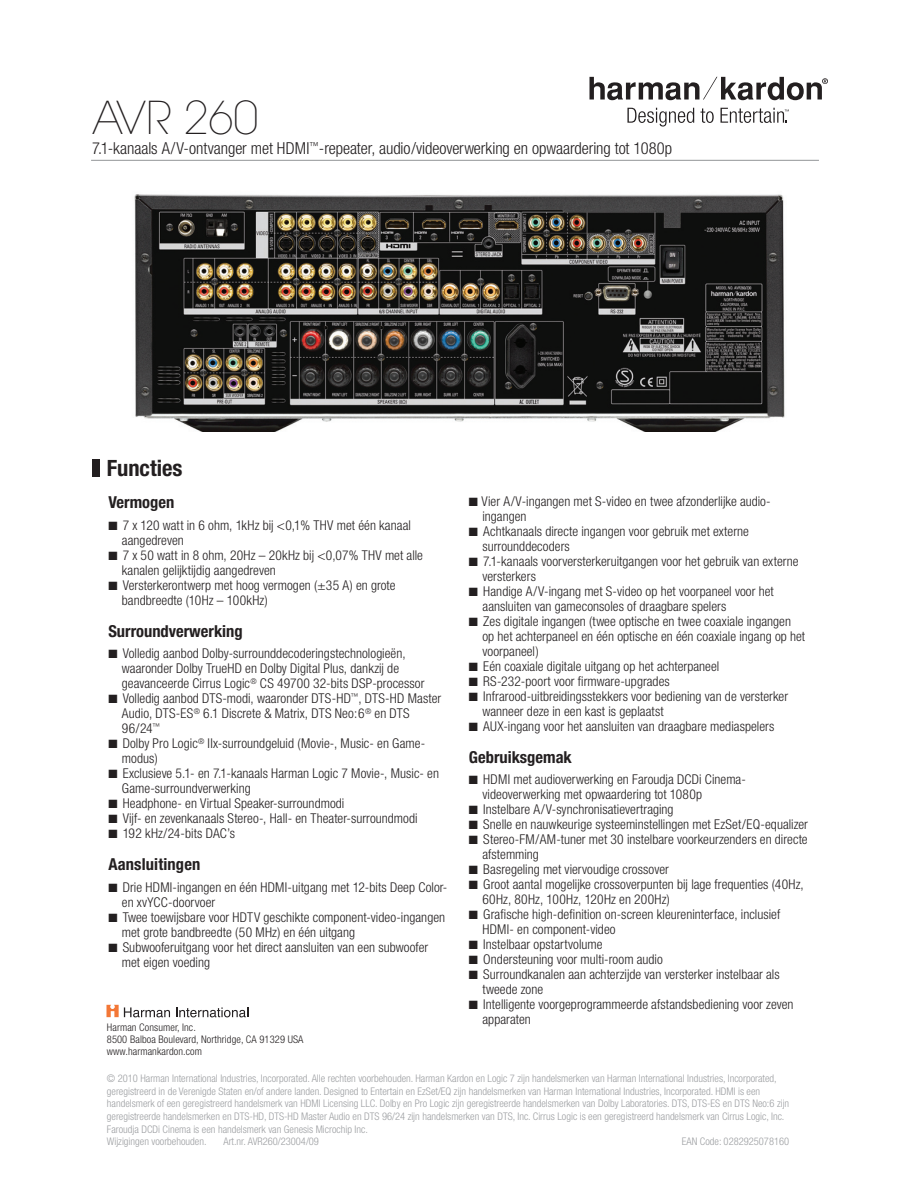
<style>
.page{position:relative;width:918px;height:1188px;background:#fff}
.page>*{position:absolute;margin:0;border:0;box-sizing:border-box;transform-origin:0 0}
.t1{font:200 45px "Avant Garde";color:#231f20}
.t2{font:700 condensed 22.5px "Helvetica Neue";color:#231f20}
.t3{font:300 condensed 16.5px "Helvetica Neue";letter-spacing:-.005em;color:#231f20}
.t4{font:700 condensed 16.5px "Helvetica Neue";color:#231f20}
.t5{font:300 condensed 13.5px/15px "Helvetica Neue";letter-spacing:.005em;color:#231f20}
.t6{font:300 condensed 10.5px/12.6px "Helvetica Neue";color:#9d9fa2}
.t7{font:300 condensed 10.5px/12px "Helvetica Neue";letter-spacing:.01em;color:#231f20}
</style>
<div class="page">
<svg style="left:627px;top:108px;width:67px;height:19px"></svg>
<svg style="left:700px;top:108px;width:14px;height:15px"></svg>
<svg style="left:590px;top:77px;width:238px;height:23px"></svg>
<svg style="left:721px;top:108px;width:68px;height:15px"></svg>
<svg style="left:106px;top:1005px;width:64px;height:12px"></svg>
<svg style="left:176px;top:1007px;width:72px;height:10px"></svg>
<div style="left:92px;top:459px;width:8px;height:17px;background:#231f20"></div>
<hr style="left:91px;top:160px;width:728px;height:1px;background:#939598">
<img style="left:134px;top:194px;width:651px;height:237px">
<h1 class="t1" style="left:92px;top:92px;width:168px">AVR 260</h1>
<p class="t3" style="left:92px;top:139px;width:582px">7.1-kanaals A/V-ontvanger met HDMI<sup>™</sup>-repeater, audio/videoverwerking en opwaardering tot 1080p</p>
<h2 class="t2" style="left:107px;top:454px;width:77px">Functies</h2>
<p class="t5" style="left:482px;top:494px;width:290px;text-indent:-13px">■ Vier A/V-ingangen met S-video en twee afzonderlijke audio&shy;ingangen</p>
<p class="t5" style="left:482px;top:524px;width:268px;text-indent:-13px">■ Achtkanaals directe ingangen voor gebruik met externe surrounddecoders</p>
<p class="t5" style="left:482px;top:554px;width:318px;text-indent:-13px">■ 7.1-kanaals voorversterkeruitgangen voor het gebruik van externe versterkers</p>
<p class="t5" style="left:482px;top:584px;width:293px;text-indent:-13px">■ Handige A/V-ingang met S-video op het voorpaneel voor het aansluiten van gameconsoles of draagbare spelers</p>
<p class="t5" style="left:482px;top:614px;width:324px;text-indent:-13px">■ Zes digitale ingangen (twee optische en twee coaxiale ingangen op het achterpaneel en één optische en één coaxiale ingang op het voorpaneel)</p>
<p class="t5" style="left:469px;top:659px;width:252px">■ Eén coaxiale digitale uitgang op het achterpaneel</p>
<p class="t5" style="left:469px;top:674px;width:202px">■ RS-232-poort voor firmware-upgrades</p>
<p class="t5" style="left:482px;top:689px;width:307px;text-indent:-13px">■ Infrarood-uitbreidingsstekkers voor bediening van de versterker wanneer deze in een kast is geplaatst</p>
<p class="t5" style="left:469px;top:719px;width:307px">■ AUX-ingang voor het aansluiten van draagbare mediaspelers</p>
<p class="t4" style="left:469px;top:747px;width:104px">Gebruiksgemak</p>
<p class="t5" style="left:482px;top:772px;width:265px;text-indent:-13px">■ HDMI met audioverwerking en Faroudja DCDi Cinema&shy;videoverwerking met opwaardering tot 1080p</p>
<p class="t5" style="left:469px;top:802px;width:206px">■ Instelbare A/V-synchronisatievertraging</p>
<p class="t5" style="left:469px;top:817px;width:341px">■ Snelle en nauwkeurige systeeminstellingen met EzSet/EQ-equalizer</p>
<p class="t5" style="left:482px;top:832px;width:327px;text-indent:-13px">■ Stereo-FM/AM-tuner met 30 instelbare voorkeurzenders en directe afstemming</p>
<p class="t5" style="left:469px;top:862px;width:201px">■ Basregeling met viervoudige crossover</p>
<p class="t5" style="left:482px;top:877px;width:323px;text-indent:-13px">■ Groot aantal mogelijke crossoverpunten bij lage frequenties (40Hz,<br>60Hz, 80Hz, 100Hz, 120Hz en 200Hz)</p>
<p class="t5" style="left:482px;top:907px;width:299px;text-indent:-13px">■ Grafische high-definition on-screen kleureninterface, inclusief<br>HDMI- en component-video</p>
<p class="t5" style="left:469px;top:937px;width:135px">■ Instelbaar opstartvolume</p>
<p class="t5" style="left:469px;top:952px;width:195px">■ Ondersteuning voor multi-room audio</p>
<p class="t5" style="left:482px;top:967px;width:299px;text-indent:-13px">■ Surroundkanalen aan achterzijde van versterker instelbaar als tweede zone</p>
<p class="t5" style="left:482px;top:997px;width:313px;text-indent:-13px">■ Intelligente voorgeprogrammeerde afstandsbediening voor zeven apparaten</p>
<p class="t4" style="left:108px;top:492px;width:67px">Vermogen</p>
<p class="t5" style="left:122px;top:518px;width:291px;text-indent:-13px">■ 7 x 120 watt in 6 ohm, 1kHz bij &lt;0,1% THV met één kanaal aangedreven</p>
<p class="t5" style="left:122px;top:548px;width:303px;text-indent:-13px">■ 7 x 50 watt in 8 ohm, 20Hz – 20kHz bij &lt;0,07% THV met alle kanalen gelijktijdig aangedreven</p>
<p class="t5" style="left:122px;top:578px;width:275px;text-indent:-13px">■ Versterkerontwerp met hoog vermogen (±35 A) en grote bandbreedte (10Hz – 100kHz)</p>
<p class="t4" style="left:108px;top:621px;width:136px">Surroundverwerking</p>
<p class="t5" style="left:122px;top:646px;width:304px;text-indent:-13px">■ Volledig aanbod Dolby-surrounddecoderingstechnologieën, waaronder Dolby TrueHD en Dolby Digital Plus, dankzij de geavanceerde Cirrus Logic<sup>®</sup> CS 49700 32-bits DSP-processor</p>
<p class="t5" style="left:122px;top:691px;width:321px;text-indent:-13px">■ Volledig aanbod DTS-modi, waaronder DTS-HD<sup>™</sup>, DTS-HD Master<br>Audio, DTS-ES<sup>®</sup> 6.1 Discrete &amp; Matrix, DTS Neo:6<sup>®</sup> en DTS<br>96/24<sup>™</sup></p>
<p class="t5" style="left:122px;top:736px;width:305px;text-indent:-14px">■ Dolby Pro Logic<sup>®</sup> IIx-surroundgeluid (Movie-, Music- en Game&shy;modus)</p>
<p class="t5" style="left:122px;top:766px;width:319px;text-indent:-13px">■ Exclusieve 5.1- en 7.1-kanaals Harman Logic 7 Movie-, Music- en<br>Game-surroundverwerking</p>
<p class="t5" style="left:108px;top:796px;width:238px">■ Headphone- en Virtual Speaker-surroundmodi</p>
<p class="t5" style="left:108px;top:811px;width:311px">■ Vijf- en zevenkanaals Stereo-, Hall- en Theater-surroundmodi</p>
<p class="t5" style="left:108px;top:826px;width:128px">■ 192 kHz/24-bits DAC’s</p>
<p class="t4" style="left:108px;top:854px;width:94px">Aansluitingen</p>
<p class="t5" style="left:122px;top:879px;width:327px;text-indent:-13px">■ Drie HDMI-ingangen en één HDMI-uitgang met 12-bits Deep Color&shy;en xvYCC-doorvoer</p>
<p class="t5" style="left:122px;top:909px;width:325px;text-indent:-13px">■ Twee toewijsbare voor HDTV geschikte component-video-ingangen met grote bandbreedte (50 MHz) en één uitgang</p>
<p class="t5" style="left:122px;top:939px;width:308px;text-indent:-13px">■ Subwooferuitgang voor het direct aansluiten van een subwoofer met eigen voeding</p>
<p class="t7" style="left:107px;top:1021px;width:198px">Harman Consumer, Inc.<br>8500 Balboa Boulevard, Northridge, CA 91329 USA www.harmankardon.com</p>
<p class="t6" style="left:107px;top:1072px;width:684px">© 2010 Harman International Industries, Incorporated. Alle rechten voorbehouden. Harman Kardon en Logic 7 zijn handelsmerken van Harman International Industries, Incorporated, geregistreerd in de Verenigde Staten en/of andere landen. Designed to Entertain en EzSet/EQ zijn handelsmerken van Harman International Industries, Incorporated. HDMI is een handelsmerk of een geregistreerd handelsmerk van HDMI Licensing LLC. Dolby en Pro Logic zijn geregistreerde handelsmerken van Dolby Laboratories. DTS, DTS-ES en DTS Neo:6 zijn geregistreerde handelsmerken en DTS-HD, DTS-HD Master Audio en DTS 96/24 zijn handelsmerken van DTS, Inc. Cirrus Logic is een geregistreerd handelsmerk van Cirrus Logic, Inc.<br>Faroudja DCDi Cinema is een handelsmerk van Genesis Microchip Inc.<br>Wijzigingen voorbehouden.</p>
<p class="t6" style="left:223px;top:1135px;width:97px">Art.nr. AVR260/23004/09</p>
<p class="t6" style="left:682px;top:1135px;width:109px">EAN Code: 0282925078160</p>
</div>
